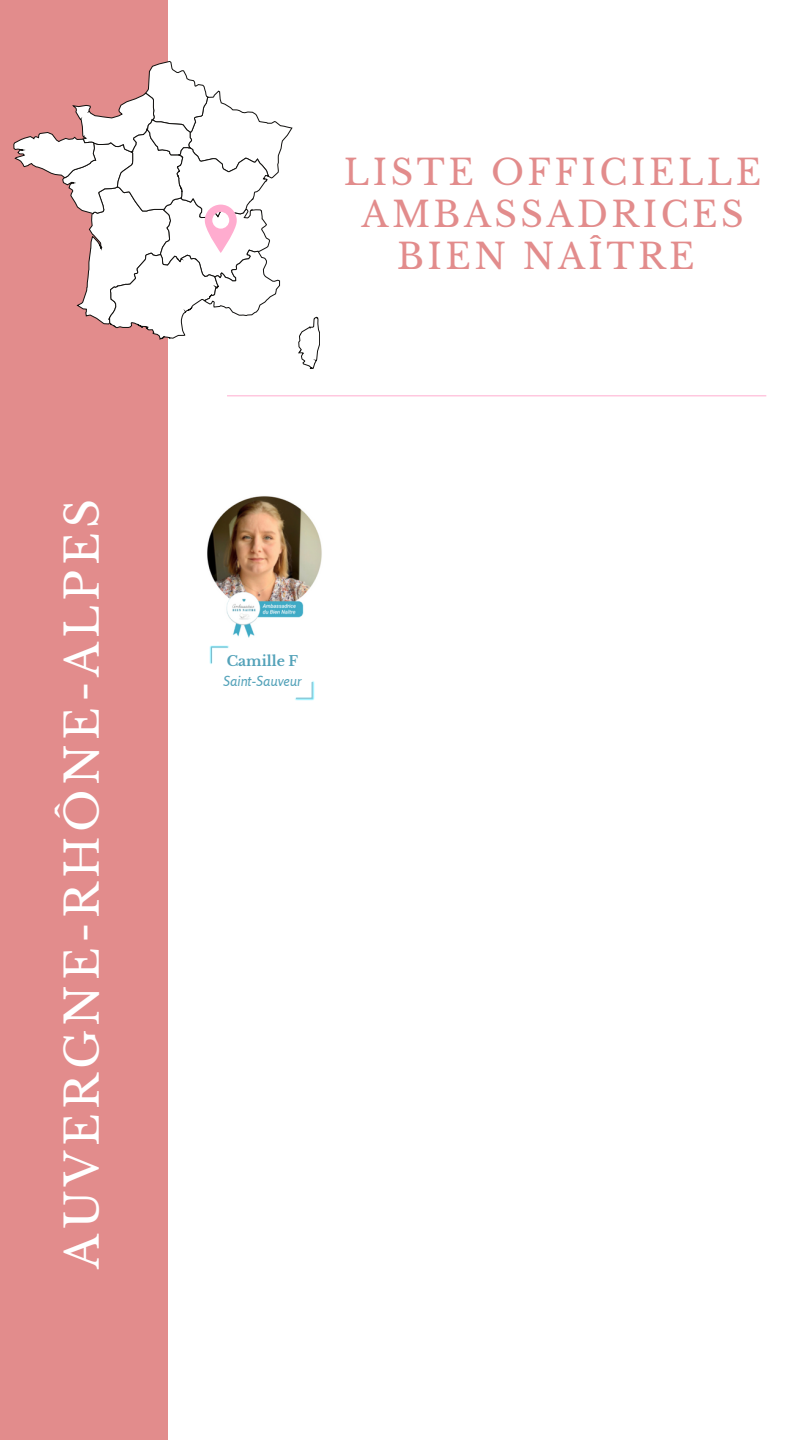
<style>
.page{position:relative;width:810px;height:1440px;background:#fff}
.page>*{position:absolute;margin:0;border:0;box-sizing:border-box;transform-origin:0 0}
.t1{font:45px "Libre Baskerville";letter-spacing:.1em;color:#fff}
.t2{font:35px/42px "Libre Baskerville";letter-spacing:.1em;color:#e28c8c;text-align:center}
.t3{font:italic 14px "Rosario";color:#53a2b9}
.t4{font:700 14px "Libre Baskerville";color:#53a2b9}
</style>
<div class="page">
<div style="left:0;top:0;width:168px;height:1440px;background:#e28c8c"></div>
<svg style="left:298px;top:317px;width:22px;height:52px"></svg>
<svg style="left:14px;top:61px;width:278px;height:278px"></svg>
<img style="left:207px;top:496px;width:115px;height:142px">
<img style="left:210px;top:645px;width:19px;height:19px">
<svg style="left:211px;top:647px;width:17px;height:16px"></svg>
<img style="left:295px;top:681px;width:19px;height:19px">
<svg style="left:296px;top:682px;width:17px;height:17px"></svg>
<hr style="left:227px;top:395px;width:539px;height:1px;background:#ffaccf">
<p class="t1" style="left:55px;top:1269px;width:771px;rotate:-90deg">AUVERGNE-RHÔNE-ALPES</p>
<p class="t2" style="left:344px;top:152px;width:419px">LISTE OFFICIELLE<br>AMBASSADRICES<br>BIEN NAÎTRE</p>
<p class="t4" style="left:227px;top:653px;width:73px">Camille F</p>
<p class="t3" style="left:223px;top:673px;width:80px">Saint-Sauveur</p>
</div>
